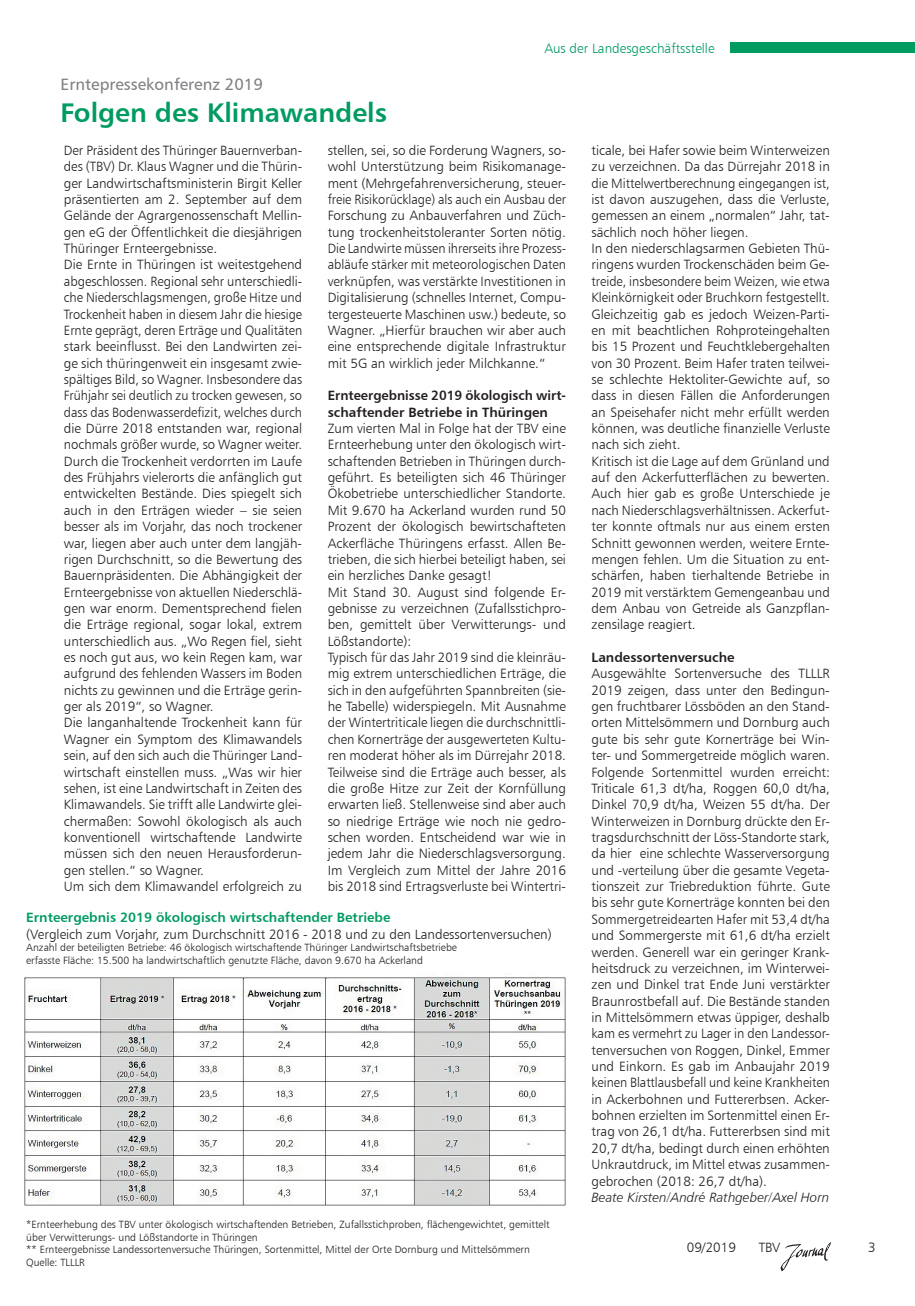
<style>
.page{position:relative;width:915px;height:1306px;background:#fff}
.page>*{position:absolute;margin:0;border:0;box-sizing:border-box;transform-origin:0 0}
.t1{font:27px "Humanist 777 BT Bold B";color:#009b61}
.t2{font:16.5px "Humanist 777 BT Roman B";color:#808285}
.t3{font:13.5px/16.4px "Humanist 777 BT Light B";color:#231f20}
.t4{font:13.5px/16.4px "Humanist 777 BT Bold B";color:#231f20}
.t5{font:13.5px "Humanist 777 BT Bold B";color:#009b61}
.t6{font:13.5px "Humanist 777 BT Light Italic B";color:#231f20}
.t7{font:13.5px "Humanist 777 BT Light B";color:#009b61}
.t8{font:10.5px/12.6px "Humanist 777 BT Light B";color:#231f20}
</style>
<div class="page">
<svg style="left:780px;top:1242px;width:51px;height:29px"></svg>
<div style="left:729px;top:42px;width:185px;height:11px;background:#009b61"></div>
<img style="left:24px;top:973px;width:542px;height:233px">
<p class="t7" style="left:544px;top:40px;width:172px">Aus der Landesgeschäftsstelle</p>
<p class="t2" style="left:61px;top:73px;width:204px">Erntepressekonferenz 2019</p>
<h1 class="t1" style="left:61px;top:96px;width:328px">Folgen des Klimawandels</h1>
<p class="t3" style="left:64px;top:142px;width:240px">Der Präsident des Thüringer Bauernverban&shy;des (TBV) Dr. Klaus Wagner und die Thürin&shy;ger Landwirtschaftsministerin Birgit Keller präsentierten am 2. September auf dem Gelände der Agrargenossenschaft Mellin&shy;gen eG der Öffentlichkeit die diesjährigen Thüringer Ernteergebnisse.<br>Die Ernte in Thüringen ist weitestgehend abgeschlossen. Regional sehr unterschiedli&shy;che Niederschlagsmengen, große Hitze und Trockenheit haben in diesem Jahr die hiesige Ernte geprägt, deren Erträge und Qualitäten stark beeinflusst. Bei den Landwirten zei&shy;ge sich thüringenweit ein insgesamt zwie&shy;spältiges Bild, so Wagner. Insbesondere das Frühjahr sei deutlich zu trocken gewesen, so dass das Bodenwasserdefizit, welches durch die Dürre 2018 entstanden war, regional nochmals größer wurde, so Wagner weiter.<br>Durch die Trockenheit verdorrten im Laufe des Frühjahrs vielerorts die anfänglich gut entwickelten Bestände. Dies spiegelt sich auch in den Erträgen wieder – sie seien besser als im Vorjahr, das noch trockener war, liegen aber auch unter dem langjäh&shy;rigen Durchschnitt, so die Bewertung des Bauernpräsidenten. Die Abhängigkeit der Ernteergebnisse von aktuellen Niederschlä&shy;gen war enorm. Dementsprechend fielen die Erträge regional, sogar lokal, extrem unterschiedlich aus. „Wo Regen fiel, sieht es noch gut aus, wo kein Regen kam, war aufgrund des fehlenden Wassers im Boden nichts zu gewinnen und die Erträge gerin&shy;ger als 2019“, so Wagner.<br>Die langanhaltende Trockenheit kann für Wagner ein Symptom des Klimawandels sein, auf den sich auch die Thüringer Land&shy;wirtschaft einstellen muss. „Was wir hier sehen, ist eine Landwirtschaft in Zeiten des Klimawandels. Sie trifft alle Landwirte glei&shy;chermaßen: Sowohl ökologisch als auch konventionell wirtschaftende Landwirte müssen sich den neuen Herausforderun&shy;gen stellen.“ so Wagner.<br>Um sich dem Klimawandel erfolgreich zu</p>
<p class="t3" style="left:327px;top:142px;width:240px;text-align:justify">stellen, sei, so die Forderung Wagners, so&shy;wohl Unterstützung beim Risikomanage&shy;ment (Mehrgefahrenversicherung, steuer&shy;freie Risikorücklage) als auch ein Ausbau der Forschung zu Anbauverfahren und Züch&shy;tung trockenheitstoleranter Sorten nötig.<br>Die Landwirte müssen ihrerseits ihre Prozess&shy;abläufe stärker mit meteorologischen Daten verknüpfen, was verstärkte Investitionen in Digitalisierung (schnelles Internet, Compu&shy;tergesteuerte Maschinen usw.) bedeute, so Wagner. „Hierfür brauchen wir aber auch eine entsprechende digitale Infrastruktur mit 5G an wirklich jeder Milchkanne.“</p>
<p class="t4" style="left:327px;top:387px;width:240px">Ernteergebnisse 2019 ökologisch wirt&shy;schaftender Betriebe in Thüringen</p>
<p class="t3" style="left:327px;top:420px;width:240px">Zum vierten Mal in Folge hat der TBV eine Ernteerhebung unter den ökologisch wirt&shy;schaftenden Betrieben in Thüringen durch&shy;geführt. Es beteiligten sich 46 Thüringer Ökobetriebe unterschiedlicher Standorte.<br>Mit 9.670 ha Ackerland wurden rund 50<br>Prozent der ökologisch bewirtschafteten Ackerfläche Thüringens erfasst. Allen Be&shy;trieben, die sich hierbei beteiligt haben, sei ein herzliches Danke gesagt!<br>Mit Stand 30. August sind folgende Er&shy;gebnisse zu verzeichnen (Zufallsstichpro&shy;ben, gemittelt über Verwitterungs- und Lößstandorte):<br>Typisch für das Jahr 2019 sind die kleinräu&shy;mig extrem unterschiedlichen Erträge, die sich in den aufgeführten Spannbreiten (sie&shy;he Tabelle) widerspiegeln. Mit Ausnahme der Wintertriticale liegen die durchschnittli&shy;chen Kornerträge der ausgewerteten Kultu&shy;ren moderat höher als im Dürrejahr 2018.<br>Teilweise sind die Erträge auch besser, als die große Hitze zur Zeit der Kornfüllung erwarten ließ. Stellenweise sind aber auch so niedrige Erträge wie noch nie gedro&shy;schen worden. Entscheidend war wie in jedem Jahr die Niederschlagsversorgung.<br>Im Vergleich zum Mittel der Jahre 2016 bis 2018 sind Ertragsverluste bei Wintertri-</p>
<p class="t5" style="left:26px;top:909px;width:366px">Ernteergebnis 2019 ökologisch wirtschaftender Betriebe</p>
<p class="t3" style="left:26px;top:925px;width:527px">(Vergleich zum Vorjahr, zum Durchschnitt 2016 - 2018 und zu den Landessortenversuchen)</p>
<p class="t8" style="left:26px;top:941px;width:432px">Anzahl der beteiligten Betriebe: 46 ökologisch wirtschaftende Thüringer Landwirtschaftsbetriebe erfasste Fläche: 15.500 ha landwirtschaftlich genutzte Fläche, davon 9.670 ha Ackerland</p>
<p class="t8" style="left:26px;top:1217px;width:524px">*Ernteerhebung des TBV unter ökologisch wirtschaftenden Betrieben, Zufallsstichproben, flächengewichtet, gemittelt über Verwitterungs- und Lößstandorte in Thüringen<br>** Ernteergebnisse Landessortenversuche Thüringen, Sortenmittel, Mittel der Orte Dornburg und Mittelsömmern Quelle: TLLLR</p>
<p class="t3" style="left:591px;top:142px;width:240px">ticale, bei Hafer sowie beim Winterweizen zu verzeichnen. Da das Dürrejahr 2018 in die Mittelwertberechnung eingegangen ist, ist davon auszugehen, dass die Verluste, gemessen an einem „normalen“ Jahr, tat&shy;sächlich noch höher liegen.<br>In den niederschlagsarmen Gebieten Thü&shy;ringens wurden Trockenschäden beim Ge&shy;treide, insbesondere beim Weizen, wie etwa Kleinkörnigkeit oder Bruchkorn festgestellt.<br>Gleichzeitig gab es jedoch Weizen-Parti&shy;en mit beachtlichen Rohproteingehalten bis 15 Prozent und Feuchtklebergehalten von 30 Prozent. Beim Hafer traten teilwei&shy;se schlechte Hektoliter-Gewichte auf, so dass in diesen Fällen die Anforderungen an Speisehafer nicht mehr erfüllt werden können, was deutliche finanzielle Verluste nach sich zieht.<br>Kritisch ist die Lage auf dem Grünland und auf den Ackerfutterflächen zu bewerten.<br>Auch hier gab es große Unterschiede je nach Niederschlagsverhältnissen. Ackerfut&shy;ter konnte oftmals nur aus einem ersten Schnitt gewonnen werden, weitere Ernte&shy;mengen fehlen. Um die Situation zu ent&shy;schärfen, haben tierhaltende Betriebe in 2019 mit verstärktem Gemengeanbau und dem Anbau von Getreide als Ganzpflan&shy;zensilage reagiert.</p>
<p class="t4" style="left:591px;top:649px;width:145px">Landessortenversuche</p>
<p class="t3" style="left:591px;top:665px;width:240px;text-align:justify">Ausgewählte Sortenversuche des TLLLR 2019 zeigen, dass unter den Bedingun&shy;gen fruchtbarer Lössböden an den Stand&shy;orten Mittelsömmern und Dornburg auch gute bis sehr gute Kornerträge bei Win&shy;ter- und Sommergetreide möglich waren.<br>Folgende Sortenmittel wurden erreicht:<br>Triticale 61,3 dt/ha, Roggen 60,0 dt/ha, Dinkel 70,9 dt/ha, Weizen 55 dt/ha. Der Winterweizen in Dornburg drückte den Er&shy;tragsdurchschnitt der Löss-Standorte stark, da hier eine schlechte Wasserversorgung und -verteilung über die gesamte Vegeta&shy;tionszeit zur Triebreduktion führte. Gute bis sehr gute Kornerträge konnten bei den Sommergetreidearten Hafer mit 53,4 dt/ha und Sommergerste mit 61,6 dt/ha erzielt werden. Generell war ein geringer Krank&shy;heitsdruck zu verzeichnen, im Winterwei&shy;zen und Dinkel trat Ende Juni verstärkter Braunrostbefall auf. Die Bestände standen in Mittelsömmern etwas üppiger, deshalb kam es vermehrt zu Lager in den Landessor&shy;tenversuchen von Roggen, Dinkel, Emmer und Einkorn. Es gab im Anbaujahr 2019 keinen Blattlausbefall und keine Krankheiten in Ackerbohnen und Futtererbsen. Acker&shy;bohnen erzielten im Sortenmittel einen Er&shy;trag von 26,1 dt/ha. Futtererbsen sind mit 20,7 dt/ha, bedingt durch einen erhöhten Unkrautdruck, im Mittel etwas zusammen&shy;gebrochen (2018: 26,7 dt/ha).</p>
<p class="t6" style="left:591px;top:1188px;width:239px">Beate Kirsten/André Rathgeber/Axel Horn</p>
<p class="t3" style="left:686px;top:1238px;width:51px">09/2019</p>
<p class="t3" style="left:758px;top:1238px;width:23px">TBV</p>
<p class="t3" style="left:867px;top:1238px;width:9px">3</p>
</div>
